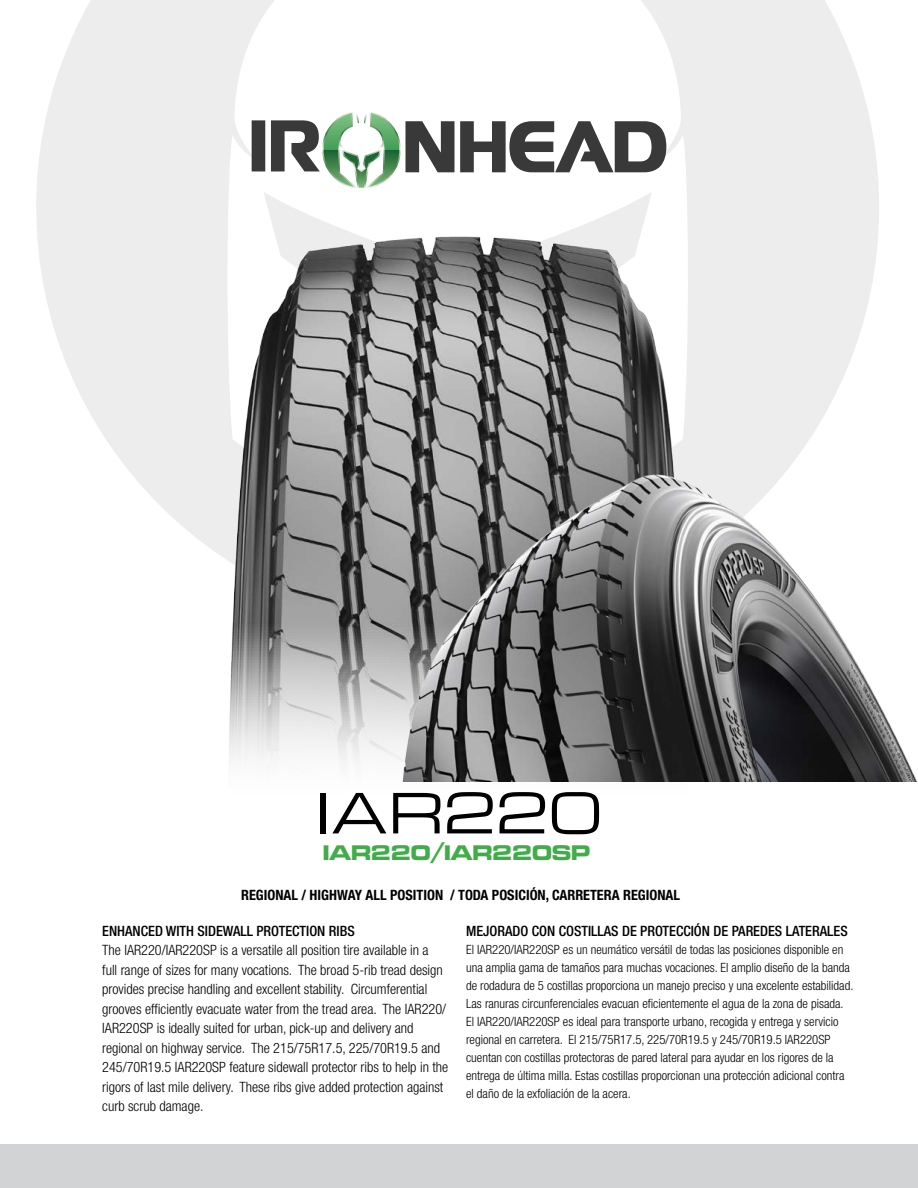
<style>
.page{position:relative;width:918px;height:1188px;background:#fff}
.page>*{position:absolute;margin:0;border:0;box-sizing:border-box;transform-origin:0 0}
.t1{font:54px "Michroma";color:#000}
.t2{font:700 expanded 21.9px "Microgramma DOT";color:#41ad49}
.t3{font:300 condensed 14.25px/19.5px "Helvetica Neue LT Std";color:#000}
.t4{font:500 condensed 14.25px "Helvetica Neue LT Std";color:#000}
.t5{font:700 condensed 14.25px "Helvetica Neue LT Std";color:#000}
.t6{font:300 condensed 12.75px/18px "Helvetica Neue LT Std";color:#000}
</style>
<div class="page">
<svg style="left:36px;top:0;width:843px;height:531px;fill:#ededee"></svg>
<div style="left:0;top:1144px;width:918px;height:44px;background:#d1d3d4"></div>
<svg style="left:252px;top:110px;width:414px;height:50px"></svg>
<img style="left:189px;top:160px;width:538px;height:604px">
<img style="left:380px;top:465px;width:537px;height:317px">
<h1 class="t1" style="left:316px;top:783px;width:288px">IAR220</h1>
<h2 class="t2" style="left:323px;top:838px;width:269px">IAR220/IAR220SP</h2>
<p class="t5" style="left:241px;top:886px;width:259px">REGIONAL / HIGHWAY ALL POSITION / TODA POSI</p>
<p class="t5" style="left:518px;top:886px;width:50px">CIÓN, CARRETERA</p>
<p class="t5" style="left:623px;top:886px;width:9px">REGIONAL</p>
<p class="t4" style="left:102px;top:922px;width:253px">ENHANCED WITH SIDEWALL PROTECTION RIBS</p>
<p class="t3" style="left:102px;top:940px;width:347px">The IAR220/IAR220SP is a versatile all position tire available in a<br>full range of sizes for many vocations. The broad 5-rib tread design provides precise handling and excellent stability. Circumferential grooves efficiently evacuate water from the tread area. The IAR220/ IAR220SP is ideally suited for urban, pick-up and delivery and regional on highway service. The 215/75R17.5, 225/70R19.5 and 245/70R19.5 IAR220SP feature sidewall protector ribs to help in the rigors of last mile delivery. These ribs give added protection against curb scrub damage.</p>
<p class="t4" style="left:466px;top:922px;width:375px">MEJORADO CON COSTILLAS DE PROTECCIÓN DE PAREDES LATERALES</p>
<p class="t6" style="left:466px;top:940px;width:389px">El IAR220/IAR220SP es un neumático versátil de todas las posiciones disponible en una amplia gama de tamaños para muchas vocaciones. El amplio diseño de la banda de rodadura de 5 costillas proporciona un manejo preciso y una excelente estabilidad.<br>Las ranuras circunferenciales evacuan eficientemente el agua de la zona de pisada.<br>El IAR220/IAR220SP es ideal para transporte urbano, recogida y entrega y servicio regional en carretera. El 215/75R17.5, 225/70R19.5 y 245/70R19.5 IAR220SP cuentan con costillas protectoras de pared lateral para ayudar en los rigores de la entrega de última milla. Estas costillas proporcionan una protección adicional contra el daño de la exfoliación de la acera.</p>
</div>
